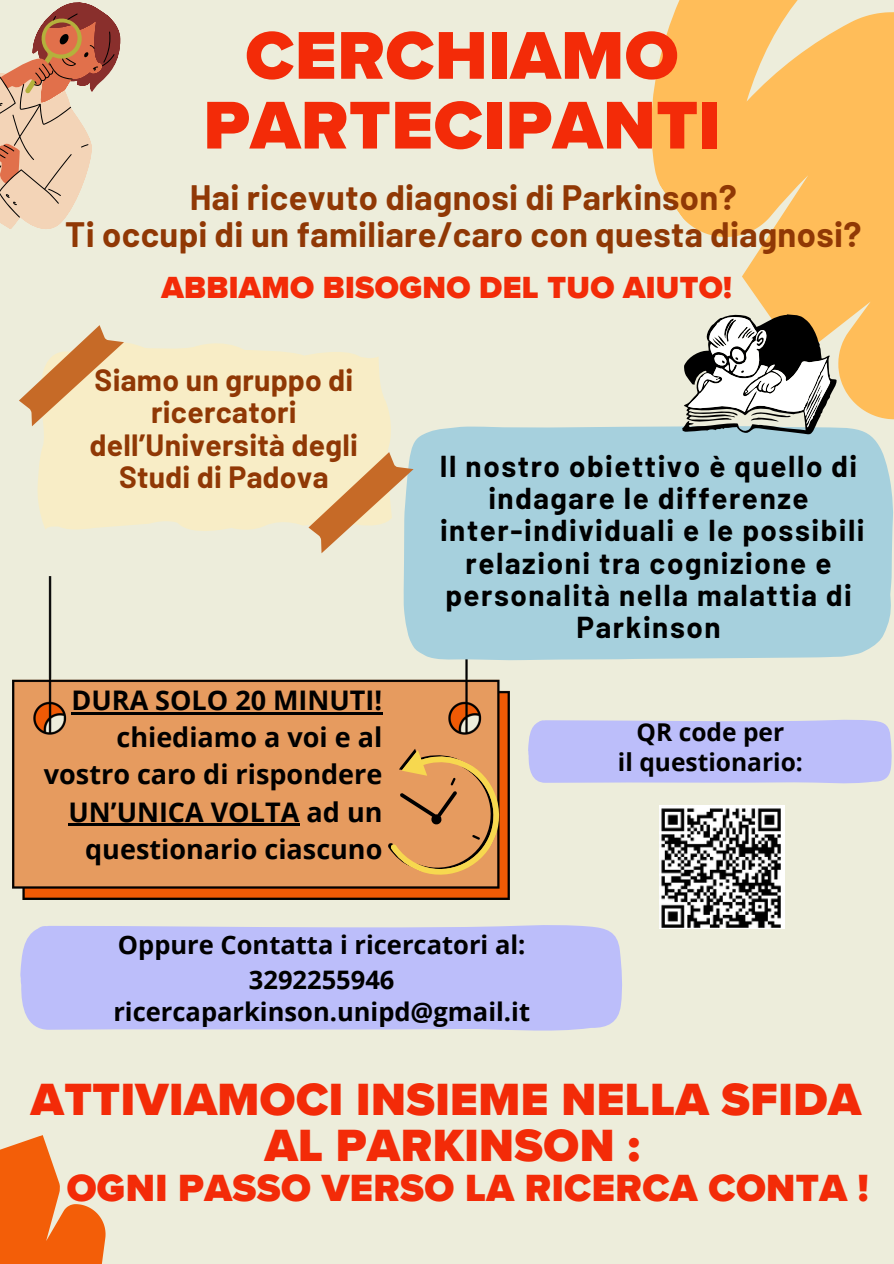
<style>
.page{position:relative;width:894px;height:1264px;background:#fff}
.page>*{position:absolute;margin:0;border:0;box-sizing:border-box;transform-origin:0 0}
.t1{font:900 69.9px/69.8px "Proxima Nova";letter-spacing:.01em;color:#f32b08;text-align:center}
.t2{font:900 46.5px/46.2px "Proxima Nova";letter-spacing:.01em;color:#f32b08;text-align:center}
.t3{font:900 39px "Proxima Nova";letter-spacing:.01em;color:#f32b08}
.t4{font:700 34.5px/37.2px "Barlow";letter-spacing:.01em;color:#903805;text-align:center}
.t5{font:900 31.5px "Proxima Nova";letter-spacing:.01em;color:#f32b08}
.t6{font:700 30px/32.2px "Barlow";letter-spacing:.01em;color:#903805;text-align:center}
.t7{font:700 29.55px/32.1px "Barlow";letter-spacing:.055em;color:#000;text-align:center}
.t8{font:700 27px/37.2px "Open Sans";color:#000;text-align:right}
.t9{font:700 25.5px "Open Sans";color:#000}
.t10{font:700 24.6px "Open Sans";color:#000}
</style>
<div class="page">
<div style="left:0;top:0;width:893px;height:1263px;background:#ededdb"></div>
<svg style="left:651px;top:0;width:242px;height:420px;fill:#ffbd59"></svg>
<svg style="left:0;top:2px;width:121px;height:227px"></svg>
<svg style="left:0;top:1135px;width:106px;height:128px"></svg>
<img style="left:13px;top:576px;width:496px;height:323px">
<hr style="left:71px;top:712px;width:311px;height:2px;background:#000">
<hr style="left:68px;top:823px;width:231px;height:3px;background:#000">
<svg style="left:363px;top:738px;width:147px;height:156px"></svg>
<div style="left:403px;top:426px;width:490px;height:234px;background:#a6d0dd"></div>
<svg style="left:682px;top:314px;width:155px;height:120px"></svg>
<svg style="left:19px;top:325px;width:394px;height:228px;fill:#f8edc6"></svg>
<div style="left:20px;top:925px;width:602px;height:106px;background:#bcbefa"></div>
<svg style="left:528px;top:719px;width:364px;height:65px"></svg>
<img style="left:659px;top:805px;width:125px;height:123px">
<h5 class="t1" style="left:203px;top:22px;width:518px">CERCHIAMO<br>PARTECIPANTI</h5>
<p class="t4" style="left:65px;top:177px;width:797px">Hai ricevuto diagnosi di Parkinson?<br>Ti occupi di un familiare/caro con questa diagnosi?</p>
<p class="t5" style="left:161px;top:269px;width:572px">ABBIAMO BISOGNO DEL TUO AIUTO!</p>
<h4 class="t6" style="left:90px;top:363px;width:270px">Siamo un gruppo di ricercatori dell’Università degli<br>Studi di Padova</h4>
<p class="t8" style="left:44px;top:681px;width:340px">DURA SOLO 20 MINUTI! chiediamo a voi e al vostro caro di rispondere<br>UN’UNICA VOLTA ad un questionario ciascuno</p>
<h1 class="t7" style="left:440px;top:449px;width:426px">Il nostro obiettivo è quello di indagare le differenze inter-individuali e le possibili relazioni tra cognizione e personalità nella malattia di<br>Parkinson</h1>
<h5 class="t10" style="left:636px;top:714px;width:149px">QR code per</h5>
<p class="t10" style="left:617px;top:744px;width:186px">il questionario:</p>
<h3 class="t9" style="left:118px;top:927px;width:409px">Oppure Contatta i ricercatori al:</h3>
<p class="t9" style="left:249px;top:961px;width:147px">3292255946</p>
<h4 class="t9" style="left:113px;top:993px;width:418px">ricercaparkinson.unipd@gmail.it</h4>
<p class="t2" style="left:31px;top:1077px;width:831px">ATTIVIAMOCI INSIEME NELLA SFIDA<br>AL PARKINSON :</p>
<p class="t3" style="left:67px;top:1165px;width:803px">OGNI PASSO VERSO LA RICERCA CONTA !</p>
</div>
